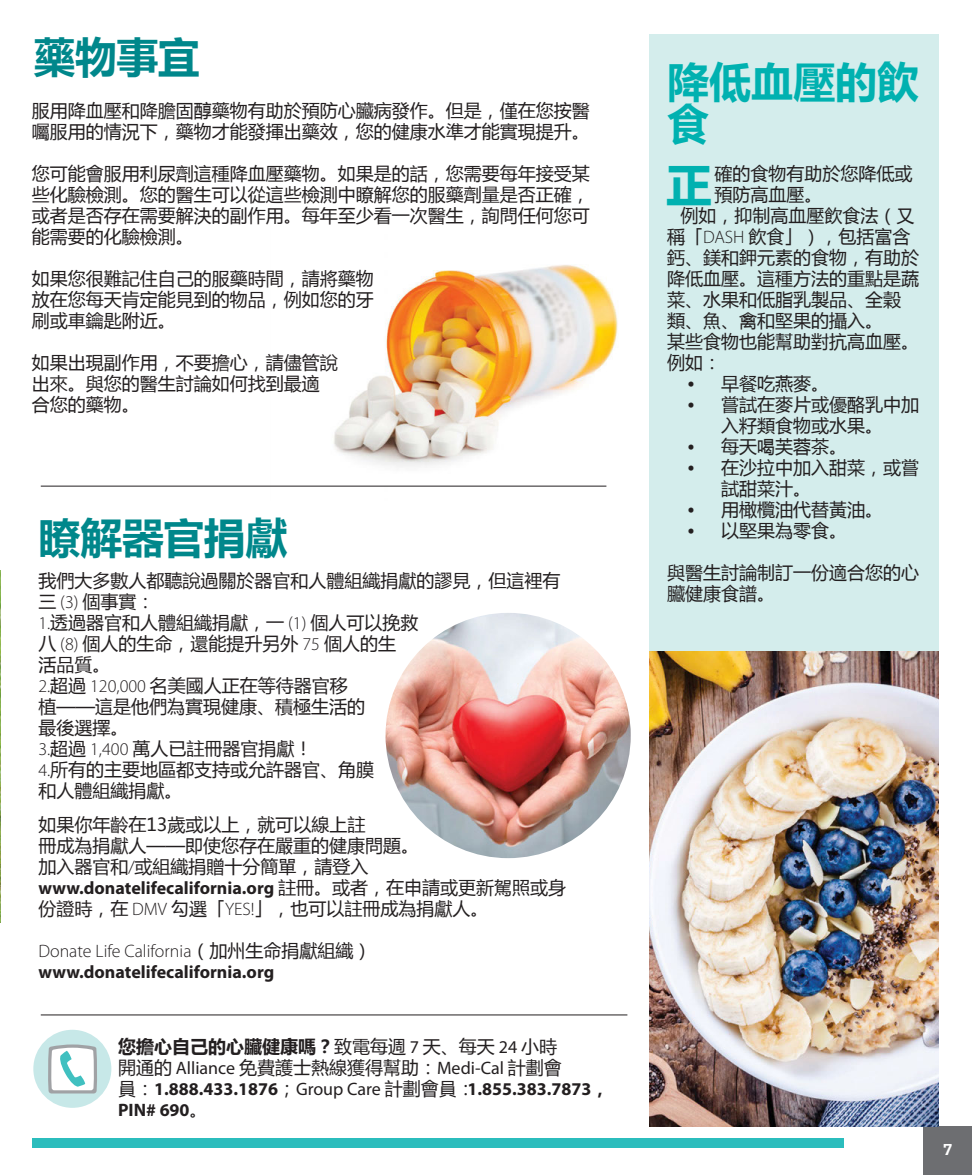
<style>
.page{position:relative;width:972px;height:1175px;background:#fff}
.page>*{position:absolute;margin:0;border:0;box-sizing:border-box;transform-origin:0 0}
.t1{font:700 45.75px "Microsoft Ya Hei";color:#00b1b0}
.t2{font:700 42px "Microsoft Ya Hei";letter-spacing:-.015em;color:#00878b}
.t3{font:700 42px/42px "Microsoft Ya Hei";color:#00b1b0}
.t4{font:18px/21px "Microsoft Ya Hei";color:#231f20}
.t5{font:700 18px/21px "Myriad Pro";color:#231f20}
.t6{font:500 16.5px "Serifa BEFOP";color:#fff}
.s1{font-family:"Myriad Pro";font-weight:300}
.s2{font-family:"Microsoft Ya Hei";font-weight:400}
.s3{font-weight:300}
.s4{font-weight:700}
.s5{font-family:"Myriad Pro"}
.s6{font-weight:400}
.s7{font-family:"Microsoft Ya Hei"}
</style>
<div class="page">
<div style="left:923px;top:1126px;width:49px;height:49px;background:#6d6e71"></div>
<div style="left:32px;top:1138px;width:812px;height:10px;background:#2bbdbd"></div>
<img style="left:270px;top:265px;width:348px;height:222px">
<img style="left:0;top:570px;width:1px;height:352px">
<div style="left:649px;top:34px;width:290px;height:1084px;background:#d4edec"></div>
<img style="left:649px;top:652px;width:290px;height:474px">
<hr style="left:41px;top:486px;width:565px;height:1px;background:#231f20">
<img style="left:386px;top:613px;width:245px;height:245px;border-radius:123px">
<hr style="left:41px;top:1014px;width:586px;height:1px;background:#231f20">
<div style="left:33px;top:1029px;width:78px;height:78px;background:#c7e8e8;border-radius:50%"></div>
<svg style="left:48px;top:1044px;width:49px;height:49px;background:#cee0e1"></svg>
<h2 class="t2" style="left:33px;top:27px;width:168px">藥物事宜</h2>
<p class="t4" style="left:32px;top:99px;width:560px">服用降血壓和降膽固醇藥物有助於預防心臟病發作。但是，僅在您按醫囑服用的情況下，藥物才能發揮出藥效，您的健康水準才能實現提升。</p>
<p class="t4" style="left:32px;top:162px;width:560px;text-align:justify">您可能會服用利尿劑這種降血壓藥物。如果是的話，您需要每年接受某些化驗檢測。您的醫生可以從這些檢測中瞭解您的服藥劑量是否正確，或者是否存在需要解決的副作用。每年至少看一次醫生，詢問任何您可能需要的化驗檢測。</p>
<p class="t4" style="left:32px;top:267px;width:343px;text-align:justify">如果您很難記住自己的服藥時間，請將藥物放在您每天肯定能見到的物品，例如您的牙刷或車鑰匙附近。</p>
<p class="t4" style="left:32px;top:351px;width:307px">如果出現副作用，不要擔心，請儘管說出來。與您的醫生討論如何找到最適合您的藥物。</p>
<h2 class="t2" style="left:38px;top:509px;width:251px">瞭解器官捐獻</h2>
<p class="t4" style="left:38px;top:569px;width:523px">我們大多數人都聽說過關於器官和人體組織捐獻的謬見，但這裡有三 <span class="s1">(3)</span> 個事實：<br><span class="s1">1.</span>透過器官和人體組織捐獻，一 <span class="s1">(1)</span> 個人可以挽救<br>八 <span class="s1">(8)</span> 個人的生命，還能提升另外 <span class="s1">75</span> 個人的生<br>活品質。<br><span class="s1">2.</span>超過 <span class="s1">120,000</span> 名美國人正在等待器官移<br>植——這是他們為實現健康、積極生活的<br>最後選擇。<br><span class="s1">3.</span>超過 <span class="s1">1,400</span> 萬人已註冊器官捐獻！<br><span class="s1">4.</span>所有的主要地區都支持或允許器官、角膜<br>和人體組織捐獻。</p>
<p class="t4" style="left:38px;top:814px;width:382px">如果你年齡在13歲或以上，就可以線上註<br>冊成為捐獻人——即使您存在嚴重的健康問題。加入器官和<span class="s1">/</span>或組織捐贈十分簡單，請登入</p>
<p class="t5" style="left:38px;top:877px;width:529px">www.donatelifecalifornia.org <span class="s2">註冊。或者，在申請或更新駕照或身</span></p>
<p class="t4" style="left:38px;top:898px;width:452px">份證時，在 <span class="s1">DMV</span> 勾選「<span class="s1">YES!</span>」，也可以註冊成為捐獻人。</p>
<p class="t5" style="left:38px;top:940px;width:335px"><span class="s3">Donate Life California</span><span class="s2">（加州生命捐獻組織）</span>www.donatelifecalifornia.org</p>
<p class="t4" style="left:118px;top:1035px;width:445px"><span class="s4">您擔心自己的心臟健康嗎？</span>致電每週 <span class="s5">7</span> 天、每天 <span class="s5">24</span> 小時開通的 <span class="s5">Alliance</span> 免費護士熱線獲得幫助：<span class="s5">Medi-Cal</span> 計劃會</p>
<p class="t5" style="left:118px;top:1078px;width:493px"><span class="s2">員：</span>1.888.433.1876<span class="s2">；</span><span class="s6">Group Care</span> <span class="s2">計劃會員：</span>1.855.383.7873<span class="s7">，<br></span>PIN# 690<span class="s2">。</span></p>
<h2 class="t3" style="left:667px;top:60px;width:253px">降低血壓的飲食</h2>
<h1 class="t1" style="left:666px;top:153px;width:47px">正</h1>
<p class="t4" style="left:715px;top:162px;width:199px">確的食物有助於您降低或</p>
<p class="t4" style="left:715px;top:183px;width:109px">預防高血壓。</p>
<p class="t4" style="left:681px;top:204px;width:235px">例如，抑制高血壓飲食法（又</p>
<p class="t4" style="left:667px;top:225px;width:245px">稱「<span class="s1">DASH</span> 飲食」），包括富含</p>
<p class="t4" style="left:667px;top:246px;width:253px">鈣、鎂和鉀元素的食物，有助於</p>
<p class="t4" style="left:667px;top:268px;width:253px">降低血壓。這種方法的重點是蔬</p>
<p class="t4" style="left:667px;top:289px;width:235px">菜、水果和低脂乳製品、全穀</p>
<p class="t4" style="left:667px;top:310px;width:217px">類、魚、禽和堅果的攝入。</p>
<p class="t4" style="left:667px;top:331px;width:253px">某些食物也能幫助對抗高血壓。</p>
<p class="t4" style="left:667px;top:352px;width:55px">例如：</p>
<p class="t4" style="left:687px;top:373px;width:143px">• 早餐吃燕麥。</p>
<p class="t4" style="left:687px;top:394px;width:233px;text-align:center">• 嘗試在麥片或優酪乳中加入籽類食物或水果。</p>
<p class="t4" style="left:687px;top:436px;width:161px">• 每天喝芙蓉茶。</p>
<p class="t4" style="left:721px;top:457px;width:199px;text-indent:-34px">• 在沙拉中加入甜菜，或嘗試甜菜汁。</p>
<p class="t4" style="left:687px;top:499px;width:197px">• 用橄欖油代替黃油。</p>
<p class="t4" style="left:687px;top:520px;width:161px">• 以堅果為零食。</p>
<p class="t4" style="left:667px;top:562px;width:253px">與醫生討論制訂一份適合您的心臟健康食譜。</p>
<p class="t6" style="left:943px;top:1139px;width:11px">7</p>
</div>
